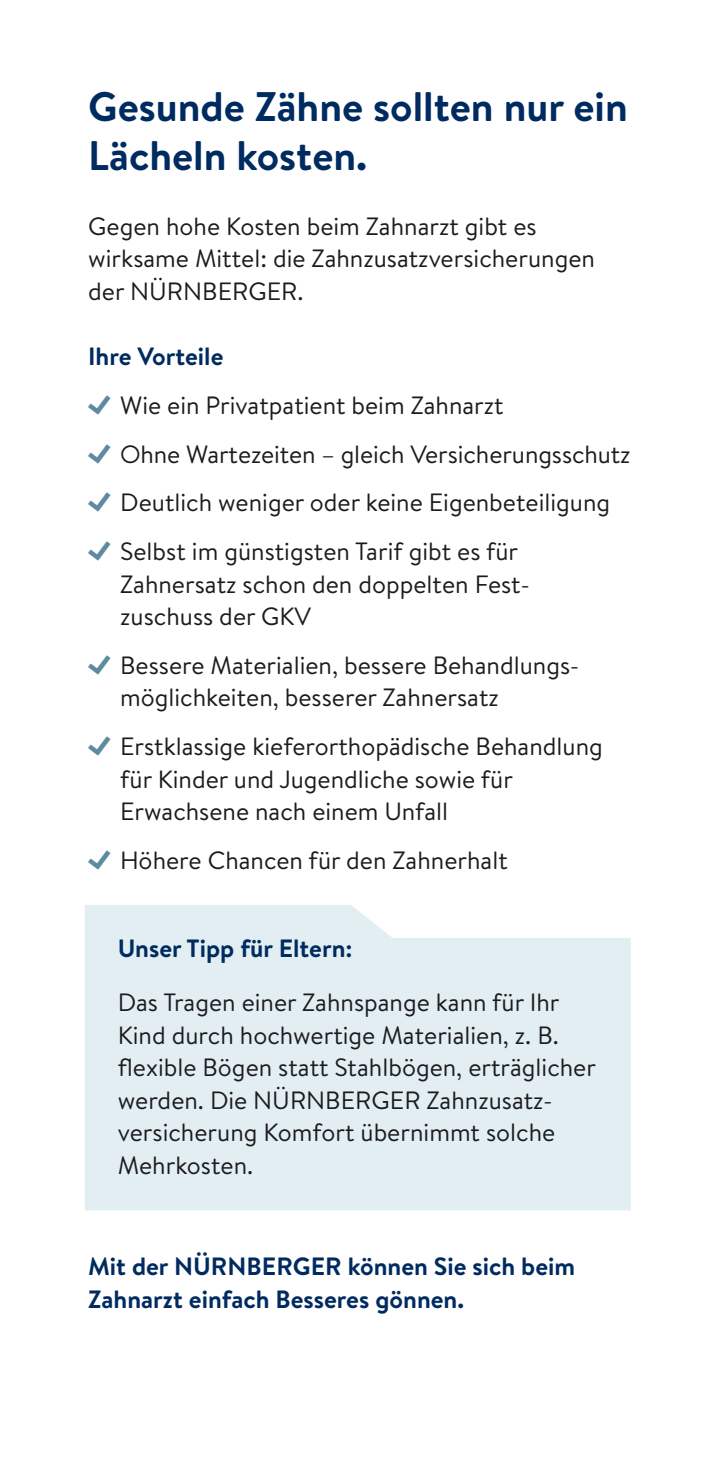
<style>
.page{position:relative;width:723px;height:1468px;background:#fff}
.page>*{position:absolute;margin:0;border:0;box-sizing:border-box;transform-origin:0 0}
.t1{font:700 41.25px/48.8px "Brandon Text";color:#002b60}
.t2{font:25px/32.5px "Brandon Text";color:#1b1c20}
.t3{font:700 25px/32.5px "Brandon Text";color:#002b60}
</style>
<div class="page">
<div style="left:85px;top:905px;width:545px;height:305px;background:#e3eef3"></div>
<h1 class="t1" style="left:88px;top:87px;width:541px">Gesunde Zähne sollten nur ein<br>Lächeln kosten.</h1>
<p class="t2" style="left:88px;top:213px;width:508px">Gegen hohe Kosten beim Zahnarzt gibt es wirksame Mittel: die Zahnzusatz versicherungen der NÜRNBERGER.</p>
<p class="t3" style="left:88px;top:343px;width:137px">Ihre Vorteile</p>
<p class="t2" style="left:120px;top:383px;width:512px;line-height:48.8px">Wie ein Privatpatient beim Zahnarzt<br>Ohne Wartezeiten – gleich Versicherungsschutz Deutlich weniger oder keine Eigenbeteiligung Selbst im günstigsten Tarif gibt es für</p>
<p class="t2" style="left:120px;top:570px;width:411px">Zahnersatz schon den doppelten Fest&shy;zuschuss der GKV</p>
<p class="t2" style="left:120px;top:651px;width:461px">Bessere Materialien, bessere Behandlungs&shy;möglichkeiten, besserer Zahnersatz</p>
<p class="t2" style="left:120px;top:733px;width:484px">Erstklassige kieferorthopädische Behandlung für Kinder und Jugendliche sowie für<br>Erwachsene nach einem Unfall</p>
<p class="t2" style="left:120px;top:846px;width:389px">Höhere Chancen für den Zahnerhalt</p>
<p class="t3" style="left:118px;top:934px;width:236px">Unser Tipp für Eltern:</p>
<p class="t2" style="left:118px;top:988px;width:480px">Das Tragen einer Zahnspange kann für Ihr Kind durch hochwertige Materialien, z. B. flexible Bögen statt Stahlbögen, erträglicher werden. Die NÜRNBERGER Zahnzusatz&shy;versicherung Komfort übernimmt solche Mehrkosten.</p>
<p class="t3" style="left:88px;top:1253px;width:488px">Mit der NÜRNBERGER können Sie sich beim<br>Zahnarzt einfach Besseres gönnen.</p>
</div>
